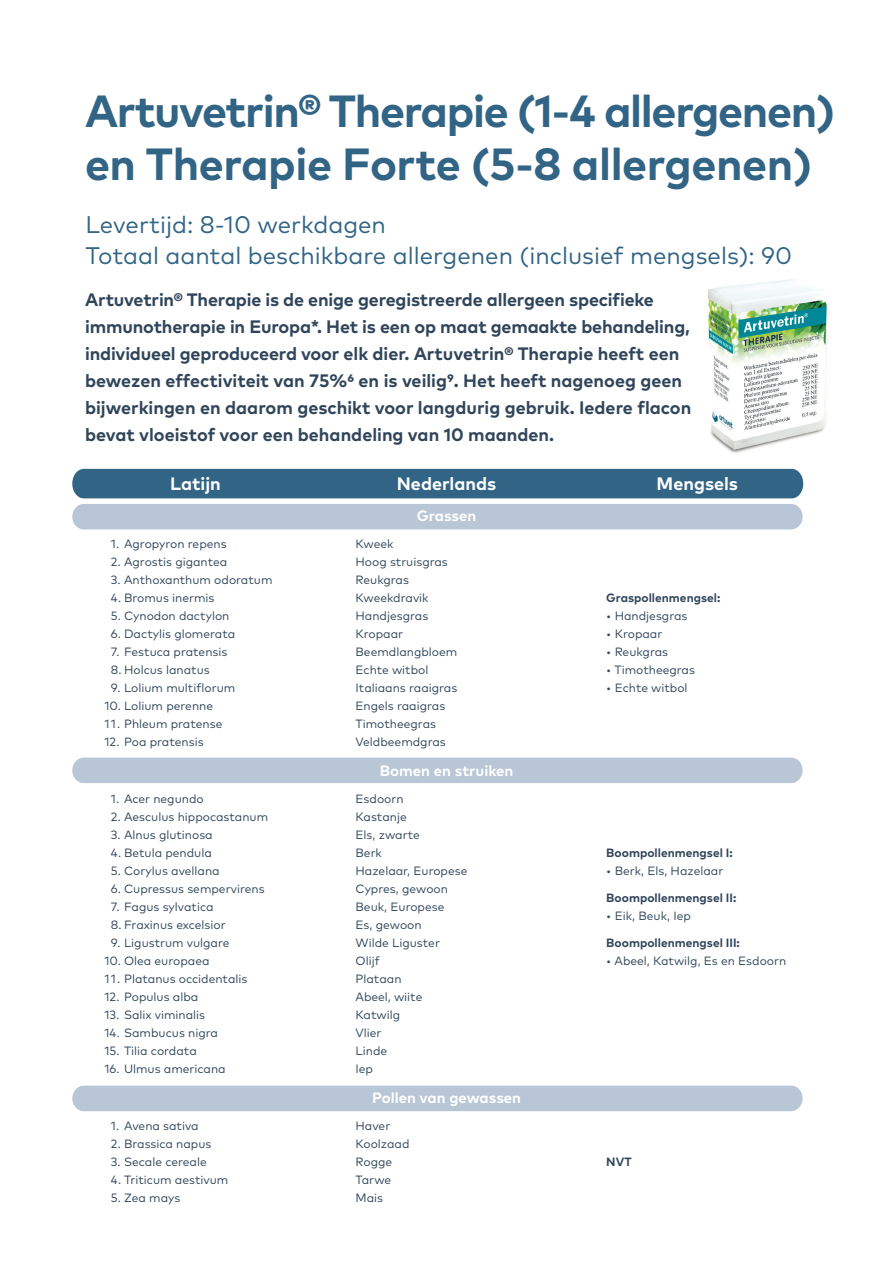
<style>
.page{position:relative;width:893px;height:1263px;background:#fff}
.page>*{position:absolute;margin:0;border:0;box-sizing:border-box;transform-origin:0 0}
.t1{font:700 45px/52.5px "FF Mark Pro";letter-spacing:-.03em;color:#326485}
.t2{font:24px/31.5px "FF Mark Pro";color:#326485}
.t3{font:700 18px/27px "FF Mark Pro";letter-spacing:-.01em;color:#30455a}
.t4{font:700 18px "FF Mark Pro";color:#fff}
.t5{font:700 15px "FF Mark Pro";color:#fff}
.t6{font:12px/18px "FF Mark Pro";color:#30455a}
.t7{font:700 12px "FF Mark Pro";color:#30455a}
</style>
<div class="page">
<div style="left:72px;top:469px;width:731px;height:29px;background:#326485"></div>
<div style="left:72px;top:504px;width:731px;height:25px;background:#b8c6d6;border-radius:12px"></div>
<div style="left:72px;top:757px;width:731px;height:26px;background:#b8c6d6;border-radius:12px"></div>
<div style="left:72px;top:1086px;width:731px;height:25px;background:#b8c6d6;border-radius:12px"></div>
<img style="left:707px;top:279px;width:120px;height:174px">
<h1 class="t1" style="left:85px;top:81px;width:751px">Artuvetrin® Therapie (1-4 allergenen) en Therapie Forte (5-8 allergenen)</h1>
<h2 class="t2" style="left:85px;top:206px;width:708px">Levertijd: 8-10 werkdagen<br>Totaal aantal beschikbare allergenen (inclusief mengsels): 90</h2>
<p class="t3" style="left:85px;top:285px;width:608px">Artuvetrin® Therapie is de enige geregistreerde allergeen specifieke immunotherapie in Europa*. Het is een op maat gemaakte behandeling, individueel geproduceerd voor elk dier. Artuvetrin® Therapie heeft een bewezen effectiviteit van 75%⁶ en is veilig⁹. Het heeft nagenoeg geen bijwerkingen en daarom geschikt voor langdurig gebruik. Iedere flacon bevat vloeistof voor een behandeling van 10 maanden.</p>
<h3 class="t4" style="left:170px;top:469px;width:52px">Latijn</h3>
<p class="t6" style="left:111px;top:534px;width:117px">1. Agropyron repens</p>
<p class="t6" style="left:111px;top:552px;width:118px">2. Agrostis gigantea</p>
<p class="t6" style="left:111px;top:570px;width:163px">3. Anthoxanthum odoratum</p>
<p class="t6" style="left:111px;top:588px;width:105px">4. Bromus inermis</p>
<p class="t6" style="left:111px;top:606px;width:120px">5. Cynodon dactylon</p>
<p class="t6" style="left:111px;top:624px;width:126px">6. Dactylis glomerata</p>
<p class="t6" style="left:111px;top:642px;width:118px">7. Festuca pratensis</p>
<p class="t6" style="left:111px;top:660px;width:100px">8. Holcus lanatus</p>
<p class="t6" style="left:111px;top:678px;width:126px">9. Lolium multiflorum</p>
<p class="t6" style="left:105px;top:696px;width:110px">10. Lolium perenne</p>
<p class="t6" style="left:105px;top:714px;width:119px">11. Phleum pratense</p>
<p class="t6" style="left:105px;top:732px;width:101px">12. Poa pratensis</p>
<p class="t6" style="left:111px;top:789px;width:94px">1. Acer negundo</p>
<p class="t6" style="left:111px;top:807px;width:159px">2. Aesculus hippocastanum</p>
<p class="t6" style="left:111px;top:825px;width:103px">3. Alnus glutinosa</p>
<p class="t6" style="left:111px;top:843px;width:102px">4. Betula pendula</p>
<p class="t6" style="left:111px;top:861px;width:110px">5. Corylus avellana</p>
<p class="t6" style="left:111px;top:879px;width:155px">6. Cupressus sempervirens</p>
<p class="t6" style="left:111px;top:897px;width:104px">7. Fagus sylvatica</p>
<p class="t6" style="left:111px;top:915px;width:116px">8. Fraxinus excelsior</p>
<p class="t6" style="left:111px;top:933px;width:120px">9. Ligustrum vulgare</p>
<p class="t6" style="left:105px;top:951px;width:106px">10. Olea europaea</p>
<p class="t6" style="left:105px;top:969px;width:144px">11. Platanus occidentalis</p>
<p class="t6" style="left:105px;top:987px;width:95px">12. Populus alba</p>
<p class="t6" style="left:105px;top:1005px;width:102px">13. Salix viminalis</p>
<p class="t6" style="left:105px;top:1023px;width:115px">14. Sambucus nigra</p>
<p class="t6" style="left:105px;top:1041px;width:94px">15. Tilia cordata</p>
<p class="t6" style="left:105px;top:1059px;width:123px">16. Ulmus americana</p>
<p class="t6" style="left:111px;top:1116px;width:89px">1. Avena sativa</p>
<p class="t6" style="left:111px;top:1134px;width:102px">2. Brassica napus</p>
<p class="t6" style="left:111px;top:1152px;width:97px">3. Secale cereale</p>
<p class="t6" style="left:111px;top:1170px;width:119px">4. Triticum aestivum</p>
<p class="t6" style="left:111px;top:1188px;width:71px">5. Zea mays</p>
<h3 class="t4" style="left:397px;top:469px;width:101px">Nederlands</h3>
<p class="t5" style="left:417px;top:504px;width:61px">Grassen</p>
<p class="t6" style="left:356px;top:534px;width:103px">Kweek<br>Hoog struisgras<br>Reukgras<br>Kweekdravik<br>Handjesgras<br>Kropaar<br>Beemdlangbloem<br>Echte witbol<br>Italiaans raaigras<br>Engels raaigras<br>Timotheegras<br>Veldbeemdgras</p>
<p class="t5" style="left:380px;top:759px;width:135px">Bomen en struiken</p>
<p class="t6" style="left:356px;top:789px;width:113px">Esdoorn<br>Kastanje<br>Els, zwarte<br>Berk<br>Hazelaar, Europese<br>Cypres, gewoon<br>Beuk, Europese<br>Es, gewoon<br>Wilde Liguster<br>Olijf<br>Plataan<br>Abeel, wiite<br>Katwilg<br>Vlier<br>Linde<br>Iep</p>
<p class="t5" style="left:372px;top:1086px;width:151px">Pollen van gewassen</p>
<p class="t6" style="left:356px;top:1116px;width:56px">Haver<br>Koolzaad<br>Rogge<br>Tarwe<br>Mais</p>
<h3 class="t4" style="left:657px;top:469px;width:83px">Mengsels</h3>
<p class="t7" style="left:606px;top:589px;width:116px">Graspollenmengsel:</p>
<p class="t6" style="left:606px;top:606px;width:83px">• Handjesgras</p>
<p class="t6" style="left:606px;top:624px;width:58px">• Kropaar</p>
<p class="t6" style="left:606px;top:642px;width:63px">• Reukgras</p>
<p class="t6" style="left:606px;top:660px;width:90px">• Timotheegras</p>
<p class="t6" style="left:606px;top:678px;width:83px">• Echte witbol</p>
<p class="t7" style="left:606px;top:844px;width:128px">Boompollenmengsel I:</p>
<p class="t6" style="left:606px;top:861px;width:119px">• Berk, Els, Hazelaar</p>
<p class="t7" style="left:606px;top:889px;width:131px">Boompollenmengsel II:</p>
<p class="t6" style="left:606px;top:906px;width:86px">• Eik, Beuk, Iep</p>
<p class="t7" style="left:606px;top:934px;width:135px">Boompollenmengsel III:</p>
<p class="t6" style="left:606px;top:951px;width:181px">• Abeel, Katwilg, Es en Esdoorn</p>
<p class="t7" style="left:606px;top:1153px;width:27px">NVT</p>
</div>
